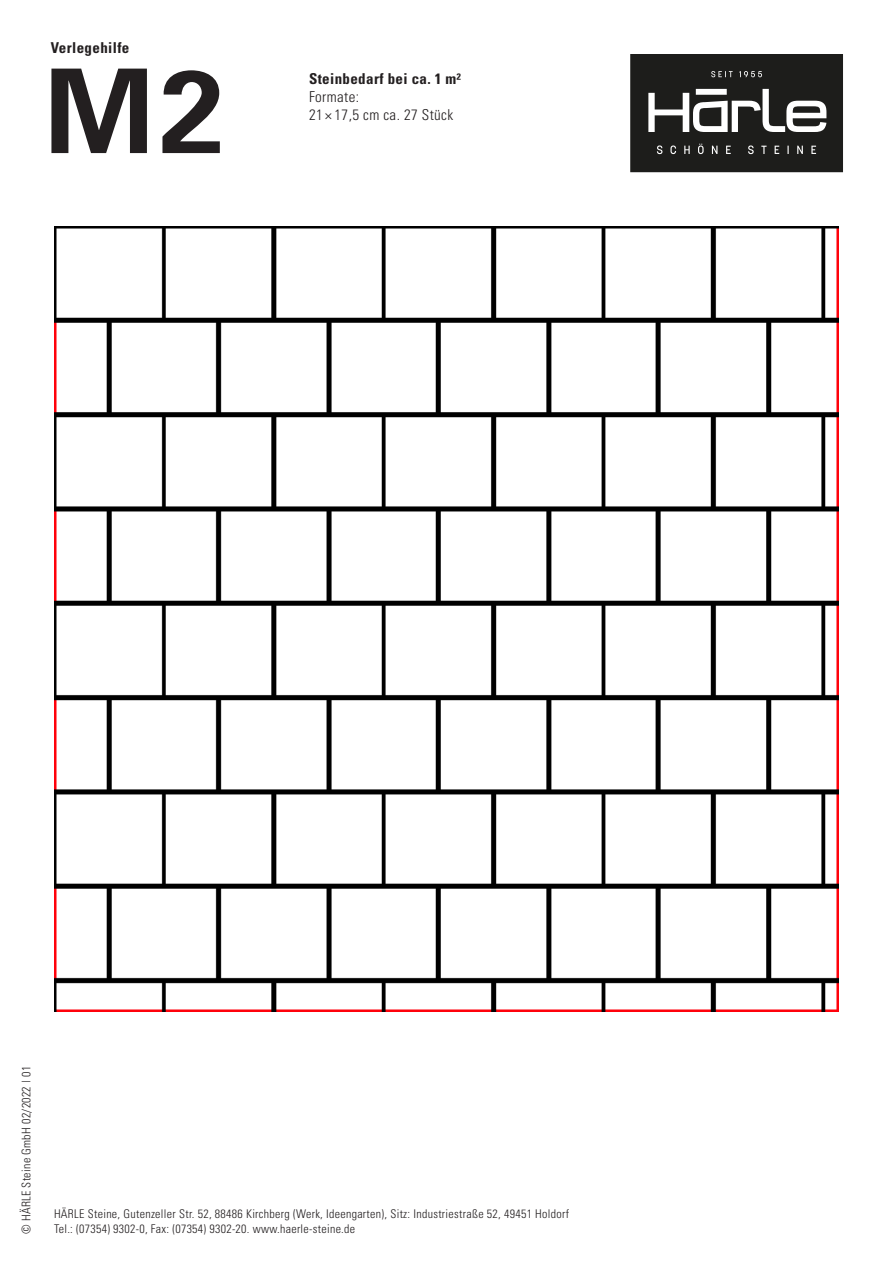
<style>
.page{position:relative;width:893px;height:1263px;background:#fff}
.page>*{position:absolute;margin:0;border:0;box-sizing:border-box;transform-origin:0 0}
.t1{font:700 117px "Univers";color:#231f20}
.Verlegemuster_Tabell{font:700 condensed 15px "Univers";letter-spacing:.025em;color:#231f20}
.Verlegemuster_Tabell-2{font:300 condensed 15px "Univers";letter-spacing:.025em;color:#231f20}
.t2{font:300 condensed 12px "Univers";letter-spacing:.025em;color:#231f20}
</style>
<div class="page">
<img style="left:54px;top:226px;width:785px;height:785px">
<svg style="left:630px;top:54px;width:213px;height:118px;background:#3b3b39"></svg>
<p class="Verlegemuster_Tabell" style="left:51px;top:39px;width:80px">Verlegehilfe</p>
<p class="t1" style="left:44px;top:36px;width:182px">M2</p>
<p class="Verlegemuster_Tabell" style="left:309px;top:69px;width:153px">Steinbedarf bei ca. 1 m²</p>
<p class="Verlegemuster_Tabell-2" style="left:309px;top:88px;width:52px">Formate:</p>
<p class="Verlegemuster_Tabell-2" style="left:309px;top:106px;width:146px">21 × 17,5 cm ca. 27 Stück</p>
<p class="t2" style="left:19px;top:1234px;width:170px;rotate:-90deg">© HÄRLE Steine GmbH 02/2022 | 01</p>
<p class="t2" style="left:54px;top:1207px;width:517px">HÄRLE Steine, Gutenzeller Str. 52, 88486 Kirchberg (Werk, Ideengarten), Sitz: Industriestraße 52, 49451 Holdorf</p>
<p class="t2" style="left:54px;top:1222px;width:303px">Tel.: (07354) 9302-0, Fax: (07354) 9302-20. www.haerle-steine.de</p>
</div>
